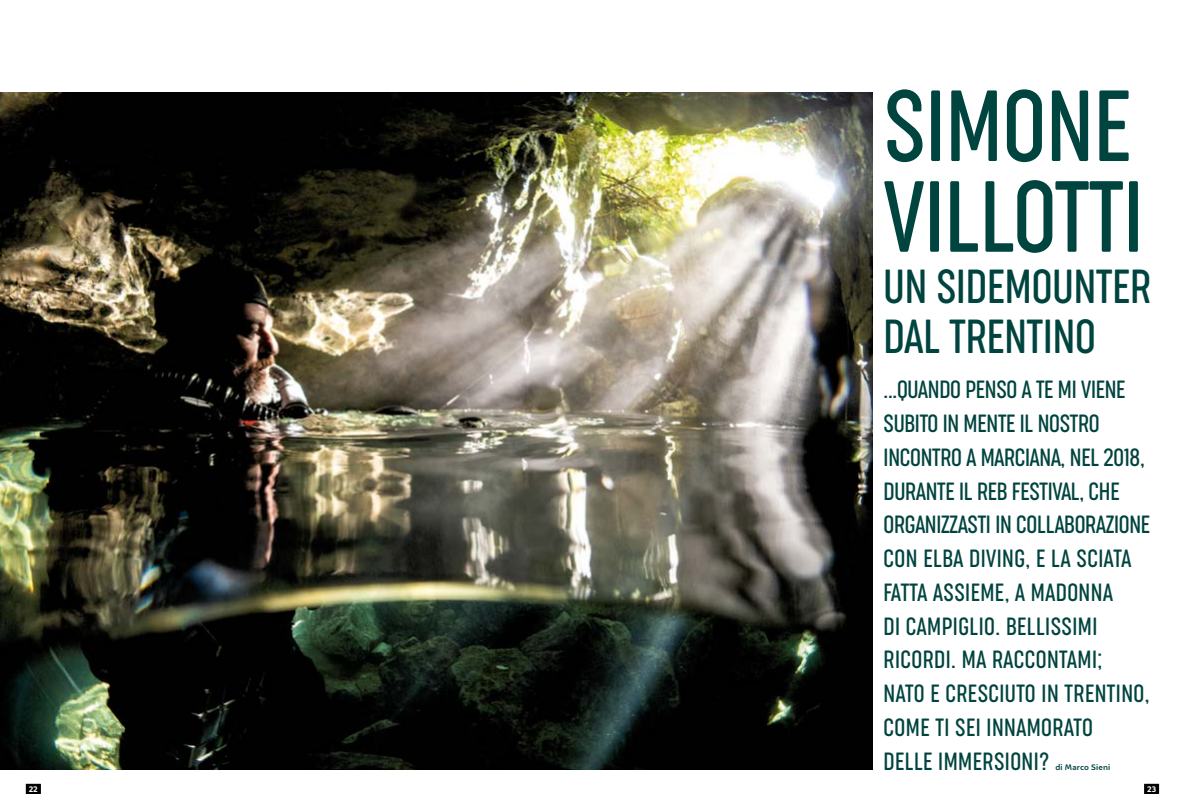
<style>
.page{position:relative;width:1185px;height:808px;background:#fff}
.page>*{position:absolute;margin:0;border:0;box-sizing:border-box;transform-origin:0 0}
.t1{font:300 95px/90.7px "Cocogoose Compressed";color:#00443f}
.t2{font:300 45px/50.8px "Cocogoose Compressed";color:#00443f}
.t3{font:300 23.5px/33.7px "Cocogoose Compressed";letter-spacing:.01em;color:#00443f}
.t4{font:700 8px "Igna Sans";letter-spacing:.02em;color:#00443f}
.t5{font:900 8px "Igna Sans";color:#fff}
</style>
<div class="page">
<img style="left:0;top:93px;width:872px;height:676px">
<div style="left:1144px;top:784px;width:15px;height:10px;background:#000"></div>
<div style="left:26px;top:784px;width:15px;height:10px;background:#000"></div>
<h1 class="t1" style="left:884px;top:80px;width:261px">SIMONE<br>VILLOTTI</h1>
<h2 class="t2" style="left:884px;top:260px;width:269px">UN SIDEMOUNTER<br>DAL TRENTINO</h2>
<p class="t3" style="left:884px;top:373px;width:268px">...QUANDO PENSO A TE MI VIENE<br>SUBITO IN MENTE IL NOSTRO<br>INCONTRO A MARCIANA, NEL 2018,<br>DURANTE IL REB FESTIVAL, CHE<br>ORGANIZZASTI IN COLLABORAZIONE<br>CON ELBA DIVING, E LA SCIATA<br>FATTA ASSIEME, A MADONNA<br>DI CAMPIGLIO. BELLISSIMI<br>RICORDI. MA RACCONTAMI;<br>NATO E CRESCIUTO IN TRENTINO,<br>COME TI SEI INNAMORATO<br>DELLE IMMERSIONI?</p>
<p class="t4" style="left:1055px;top:761px;width:56px">di Marco Sieni</p>
<p class="t5" style="left:29px;top:784px;width:11px">22</p>
<p class="t5" style="left:1147px;top:784px;width:11px">23</p>
</div>
